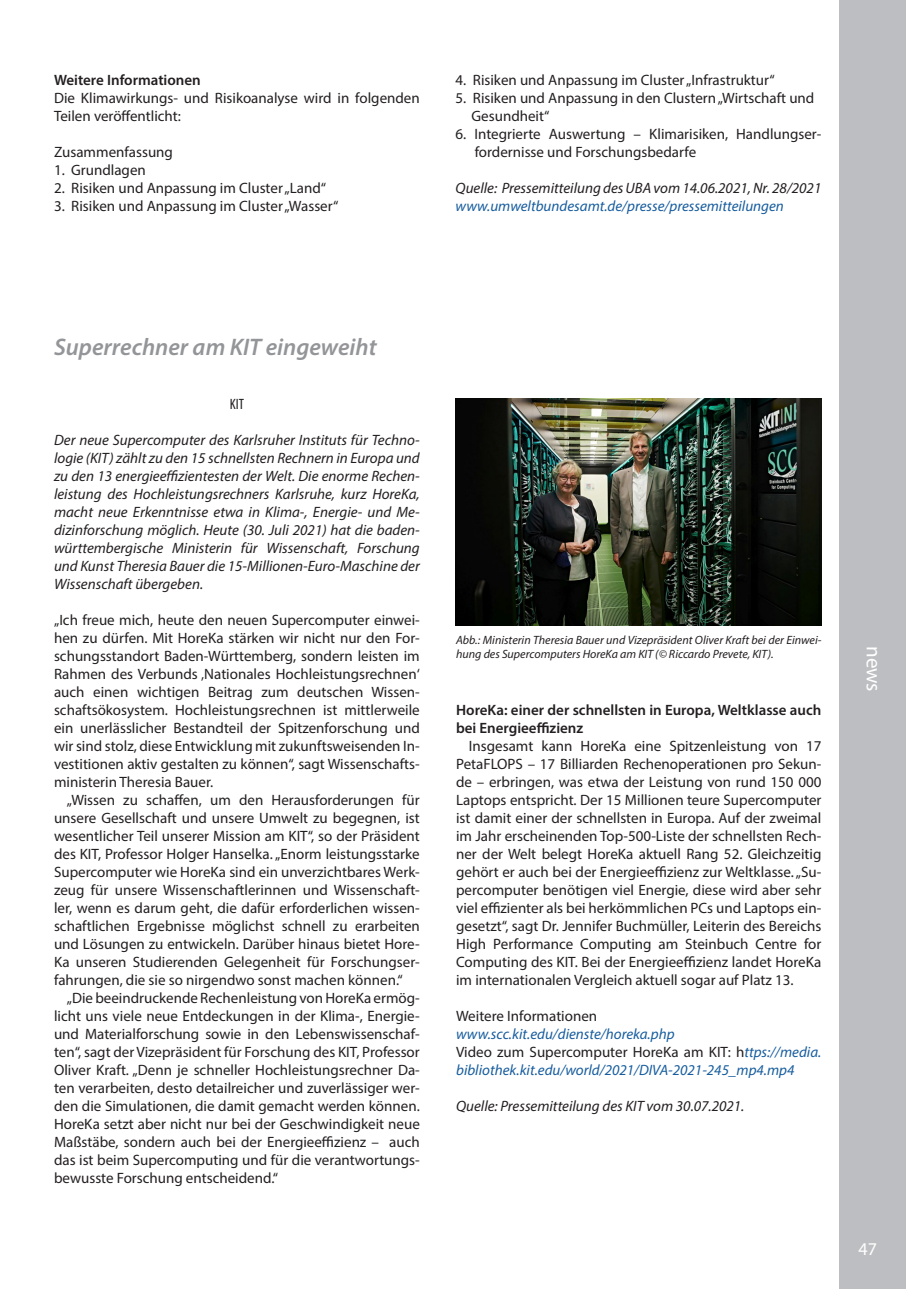
<style>
.page{position:relative;width:906px;height:1289px;background:#fff}
.page>*{position:absolute;margin:0;border:0;box-sizing:border-box;transform-origin:0 0}
.t1{font:italic 600 24px "Myriad Pro";color:#939598}
.t2{font:21px "Myriad Pro";color:#fff}
.t3{font:18px "Myriad Pro";color:#fff}
.t4{font:15px/18px "Myriad Pro";color:#231f20;text-align:justify}
.t5{font:italic 15px/18px "Myriad Pro";color:#231f20;text-align:justify}
.t6{font:italic 15px/18px "Myriad Pro";color:#175d9e}
.t7{font:600 15px/18px "Myriad Pro";color:#231f20}
.t8{font:condensed 15px "Myriad Pro";color:#231f20}
.t9{font:italic 12px/14.4px "Myriad Pro";color:#231f20}
.s1{font-style:normal;color:#231f20}
</style>
<div class="page">
<div style="left:839px;top:0;width:67px;height:1288px;background:#bdbec1"></div>
<img style="left:455px;top:398px;width:366px;height:227px">
<p class="t7" style="left:54px;top:70px;width:148px">Weitere Informationen</p>
<p class="t4" style="left:54px;top:88px;width:367px">Die Klimawirkungs- und Risikoanalyse wird in folgenden<br>Teilen veröffentlicht:</p>
<p class="t4" style="left:54px;top:142px;width:120px">Zusammenfassung</p>
<p class="t4" style="left:54px;top:160px;width:93px">1. Grundlagen</p>
<p class="t4" style="left:54px;top:178px;width:274px">2. Risiken und Anpassung im Cluster „Land“</p>
<p class="t4" style="left:54px;top:196px;width:286px">3. Risiken und Anpassung im Cluster „Wasser“</p>
<p class="t4" style="left:455px;top:70px;width:321px">4. Risiken und Anpassung im Cluster „Infrastruktur“</p>
<p class="t4" style="left:471px;top:88px;width:344px;text-indent:-16px">5. Risiken und Anpassung in den Clustern „Wirtschaft und<br>Gesundheit“</p>
<p class="t4" style="left:475px;top:124px;width:348px;text-indent:-19px">6. Integrierte Auswertung – Klimarisiken, Handlungser&shy;fordernisse und Forschungsbedarfe</p>
<p class="t5" style="left:455px;top:178px;width:367px">Quelle: Pressemitteilung des UBA vom 14.06.2021, Nr. 28/2021</p>
<p class="t6" style="left:455px;top:196px;width:330px">www.umweltbundesamt.de/presse/pressemitteilungen</p>
<h1 class="t1" style="left:54px;top:331px;width:324px">Superrechner am KIT eingeweiht</h1>
<p class="t8" style="left:230px;top:395px;width:16px">KIT</p>
<p class="t5" style="left:54px;top:430px;width:367px">Der neue Supercomputer des Karlsruher Instituts für Techno&shy;logie (KIT) zählt zu den 15 schnellsten Rechnern in Europa und zu den 13 energieeffizientesten der Welt. Die enorme Rechen&shy;leistung des Hochleistungsrechners Karlsruhe, kurz HoreKa, macht neue Erkenntnisse etwa in Klima-, Energie- und Me&shy;dizinforschung möglich. Heute (30. Juli 2021) hat die baden&shy;württembergische Ministerin für Wissenschaft, Forschung und Kunst Theresia Bauer die 15-Millionen-Euro-Maschine der Wissenschaft übergeben.</p>
<p class="t4" style="left:54px;top:610px;width:367px">„Ich freue mich, heute den neuen Supercomputer einwei&shy;hen zu dürfen. Mit HoreKa stärken wir nicht nur den For&shy;schungsstandort Baden-Württemberg, sondern leisten im Rahmen des Verbunds ‚Nationales Hochleistungsrechnen‘ auch einen wichtigen Beitrag zum deutschen Wissen&shy;schaftsökosystem. Hochleistungsrechnen ist mittlerweile ein unerlässlicher Bestandteil der Spitzenforschung und wir sind stolz, diese Entwicklung mit zukunftsweisenden In&shy;vestitionen aktiv gestalten zu können“, sagt Wissenschafts&shy;ministerin Theresia Bauer.</p>
<p class="t4" style="left:54px;top:790px;width:367px;text-indent:13px">„Wissen zu schaffen, um den Herausforderungen für unsere Gesellschaft und unsere Umwelt zu begegnen, ist wesentlicher Teil unserer Mission am KIT“, so der Präsident des KIT, Professor Holger Hanselka. „Enorm leistungsstarke Supercomputer wie HoreKa sind ein unverzichtbares Werk&shy;zeug für unsere Wissenschaftlerinnen und Wissenschaft&shy;ler, wenn es darum geht, die dafür erforderlichen wissen&shy;schaftlichen Ergebnisse möglichst schnell zu erarbeiten und Lösungen zu entwickeln. Darüber hinaus bietet Hore-Ka unseren Studierenden Gelegenheit für Forschungser&shy;fahrungen, die sie so nirgendwo sonst machen können.“</p>
<p class="t4" style="left:54px;top:988px;width:367px;text-indent:13px">„Die beeindruckende Rechenleistung von HoreKa ermög&shy;licht uns viele neue Entdeckungen in der Klima-, Energie&shy;und Materialforschung sowie in den Lebenswissenschaf&shy;ten“, sagt der Vizepräsident für Forschung des KIT, Professor Oliver Kraft. „Denn je schneller Hochleistungsrechner Da&shy;ten verarbeiten, desto detailreicher und zuverlässiger wer&shy;den die Simulationen, die damit gemacht werden können.<br>HoreKa setzt aber nicht nur bei der Geschwindigkeit neue Maßstäbe, sondern auch bei der Energieeffizienz – auch das ist beim Supercomputing und für die verantwortungs&shy;bewusste Forschung entscheidend.“</p>
<p class="t9" style="left:456px;top:632px;width:367px">Abb.: Ministerin Theresia Bauer und Vizepräsident Oliver Kraft bei der Einwei&shy;hung des Supercomputers HoreKa am KIT (© Riccardo Prevete, KIT).</p>
<p class="t7" style="left:456px;top:700px;width:367px">HoreKa: einer der schnellsten in Europa, Weltklasse auch bei Energieeffizienz</p>
<p class="t4" style="left:456px;top:736px;width:367px;text-indent:13px">Insgesamt kann HoreKa eine Spitzenleistung von 17<br>PetaFLOPS – 17 Billiarden Rechenoperationen pro Sekun&shy;de – erbringen, was etwa der Leistung von rund 150 000<br>Laptops entspricht. Der 15 Millionen teure Supercomputer ist damit einer der schnellsten in Europa. Auf der zweimal im Jahr erscheinenden Top-500-Liste der schnellsten Rech&shy;ner der Welt belegt HoreKa aktuell Rang 52. Gleichzeitig gehört er auch bei der Energieeffizienz zur Weltklasse. „Su&shy;percomputer benötigen viel Energie, diese wird aber sehr viel effizienter als bei herkömmlichen PCs und Laptops ein&shy;gesetzt“, sagt Dr. Jennifer Buchmüller, Leiterin des Bereichs High Performance Computing am Steinbuch Centre for Computing des KIT. Bei der Energieeffizienz landet HoreKa im internationalen Vergleich aktuell sogar auf Platz 13.</p>
<p class="t4" style="left:456px;top:1006px;width:143px">Weitere Informationen</p>
<p class="t6" style="left:456px;top:1024px;width:367px">www.scc.kit.edu/dienste/horeka.php<br><span class="s1">Video zum Supercomputer HoreKa am KIT: h</span>ttps://media. bibliothek.kit.edu/world/2021/DIVA-2021-245_mp4.mp4</p>
<p class="t5" style="left:456px;top:1096px;width:290px">Quelle: Pressemitteilung des KIT vom 30.07.2021.</p>
<h2 class="t2" style="left:886px;top:646px;width:47px;rotate:90deg">news</h2>
<p class="t3" style="left:858px;top:1238px;width:20px">47</p>
</div>
